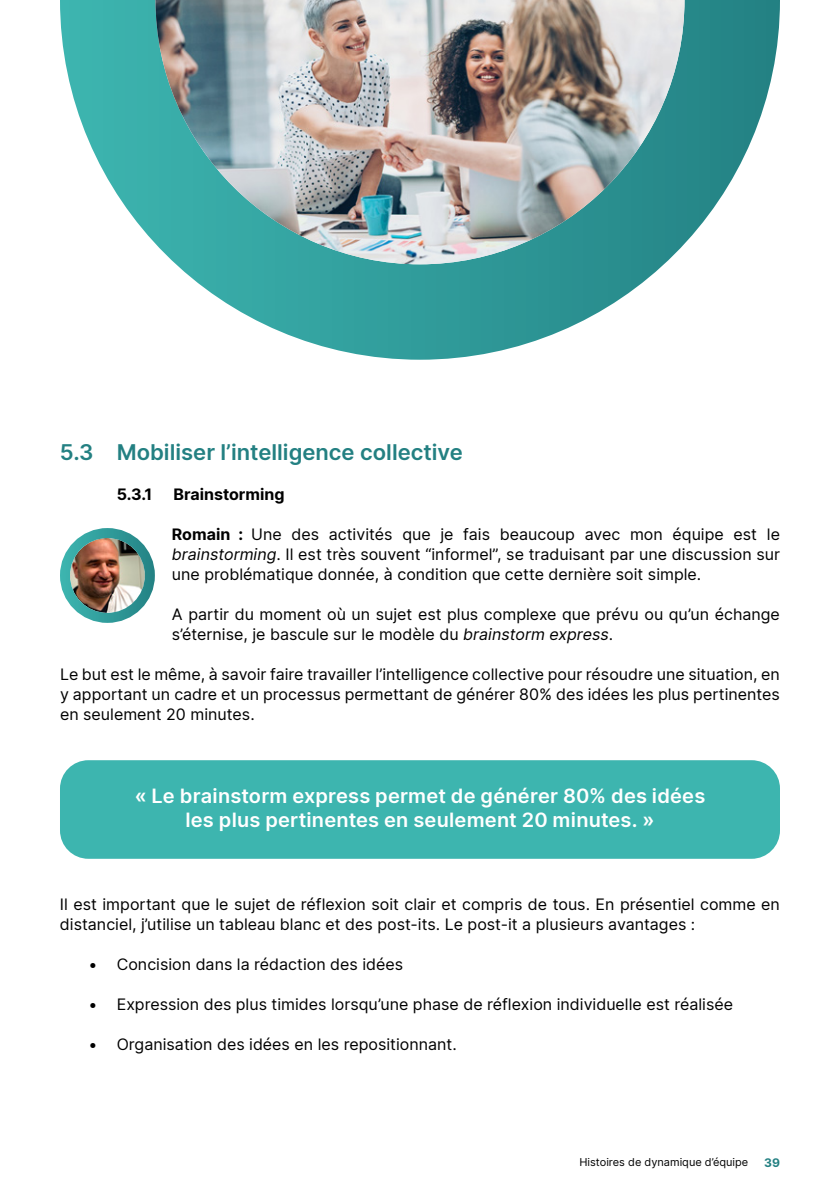
<style>
.page{position:relative;width:840px;height:1191px;background:#fff}
.page>*{position:absolute;margin:0;border:0;box-sizing:border-box;transform-origin:0 0}
.t1{font:600 22px "Inter";color:#238082}
.t2{font:600 20px/24px "Inter";letter-spacing:.01em;color:#fff;text-align:center}
.t3{font:16px/20px "Inter";color:#000;text-align:justify}
.t4{font:700 16px "Inter";color:#000}
.t5{font:700 12px "Inter";color:#238082}
.t6{font:11px "Inter";color:#000}
.s1{font-weight:700}
.s2{font-style:italic}
</style>
<div class="page">
<div style="left:60px;top:760px;width:719px;height:98px;background:#3db5af;border-radius:28px"></div>
<img style="left:70px;top:538px;width:75px;height:75px;border-radius:37px">
<div style="left:60px;top:528px;width:95px;height:95px;border:10px solid #fff;border-radius:50%"></div>
<svg style="left:60px;top:0;width:719px;height:360px"></svg>
<img style="left:155px;top:0;width:529px;height:264px">
<h1 class="t1" style="left:60px;top:436px;width:404px">5.3 Mobiliser l’intelligence collective</h1>
<p class="t4" style="left:117px;top:482px;width:37px">5.3.1</p>
<p class="t4" style="left:173px;top:482px;width:112px">Brainstorming</p>
<p class="t3" style="left:172px;top:524px;width:609px"><span class="s1">Romain :</span> Une des activités que je fais beaucoup avec mon équipe est le <span class="s2">brainstorming</span>. Il est très souvent “informel”, se traduisant par une discussion sur une problématique donnée, à condition que cette dernière soit simple.</p>
<p class="t3" style="left:172px;top:604px;width:609px">A partir du moment où un sujet est plus complexe que prévu ou qu’un échange s’éternise, je bascule sur le modèle du <span class="s2">brainstorm express</span>.</p>
<p class="t3" style="left:60px;top:664px;width:721px">Le but est le même, à savoir faire travailler l’intelligence collective pour résoudre une situation, en y apportant un cadre et un processus permettant de générer 80% des idées les plus pertinentes en seulement 20 minutes.</p>
<p class="t2" style="left:135px;top:783px;width:572px">« Le brainstorm express permet de générer 80% des idées les plus pertinentes en seulement 20 minutes. »</p>
<p class="t3" style="left:60px;top:894px;width:721px">Il est important que le sujet de réflexion soit clair et compris de tous. En présentiel comme en distanciel, j’utilise un tableau blanc et des post-its. Le post-it a plusieurs avantages :</p>
<p class="t3" style="left:88px;top:954px;width:316px">• Concision dans la rédaction des idées</p>
<p class="t3" style="left:88px;top:994px;width:646px">• Expression des plus timides lorsqu’une phase de réflexion individuelle est réalisée</p>
<p class="t3" style="left:88px;top:1034px;width:370px">• Organisation des idées en les repositionnant.</p>
<p class="t6" style="left:579px;top:1154px;width:170px">Histoires de dynamique d’équipe</p>
<p class="t5" style="left:763px;top:1153px;width:17px">39</p>
</div>
